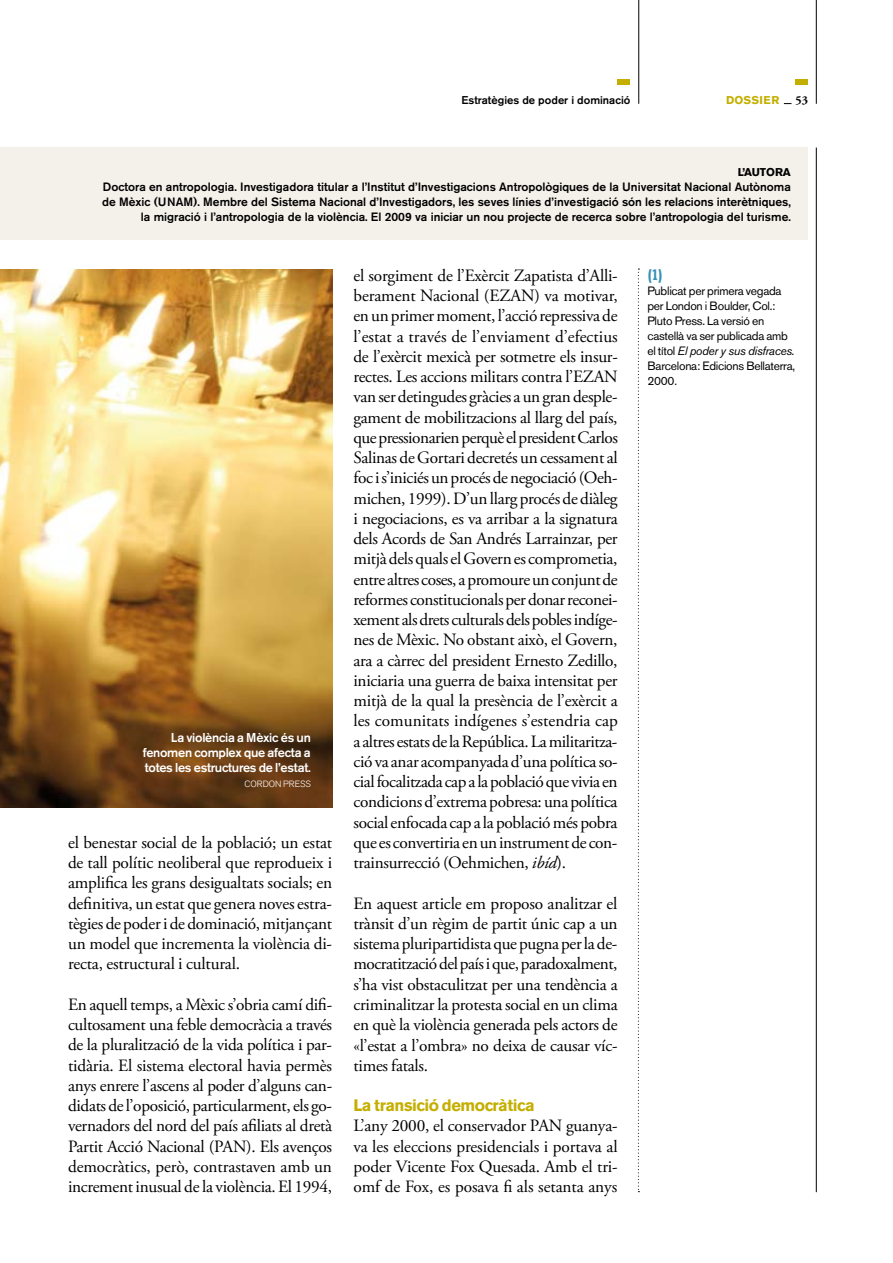
<style>
.page{position:relative;width:893px;height:1263px;background:#fff}
.page>*{position:absolute;margin:0;border:0;box-sizing:border-box;transform-origin:0 0}
.t1{font:17.25px/20.2px "Adobe Garamond Pro";letter-spacing:-.015em;color:#000;text-align:justify}
.t2{font:700 16.5px "Akzidenz Grotesk BE";letter-spacing:-.025em;color:#c4af00}
.t3{font:500 15px "Boton";color:#3891b7}
.t4{font:500 12.75px/15px "Akzidenz Grotesk BE";letter-spacing:-.02em;color:#fff;text-align:justify}
.t5{font:500 12px/15px "Akzidenz Grotesk BE";color:#000;text-align:right}
.t6{font:12px/15px "Akzidenz Grotesk BE";letter-spacing:-.02em;color:#000}
.t7{font:700 12px "Adobe Garamond Pro";color:#000}
.t8{font:500 11.25px "Akzidenz Grotesk BE";color:#000}
.t9{font:700 11.25px "Akzidenz Grotesk BE";color:#000}
.t10{font:700 11.25px "Akzidenz Grotesk BE";letter-spacing:.03em;color:#c4af00}
.t11{font:300 9px "Akzidenz Grotesk BE";color:#fff}
.s1{font-style:italic}
</style>
<div class="page">
<div style="left:618px;top:79px;width:12px;height:6px;background:#c4af00"></div>
<div style="left:795px;top:79px;width:13px;height:6px;background:#c4af00"></div>
<hr style="left:816px;top:148px;width:1px;height:1044px;background:#000">
<hr style="left:816px;top:0;width:1px;height:104px;background:#000">
<hr style="left:638px;top:0;width:1px;height:104px;background:#000">
<img style="left:0;top:269px;width:332px;height:538px">
<div style="left:0;top:148px;width:808px;height:92px;background:#f4f1eb"></div>
<svg style="left:638px;top:269px;width:1px;height:923px"></svg>
<p class="t8" style="left:461px;top:93px;width:170px">Estratègies de poder i dominació</p>
<p class="t10" style="left:726px;top:93px;width:55px">Dossier</p>
<p class="t7" style="left:795px;top:93px;width:14px">53</p>
<p class="t9" style="left:738px;top:166px;width:53px">L’au tora</p>
<p class="t5" style="left:102px;top:179px;width:690px">Doctora en antropologia. Investigadora titular a l’Institut d’Investigacions Antropològiques de la Universitat Nacional Autònoma de Mèxic (UNAM). Membre del Sistema Nacional d’Investigadors, les seves línies d’investigació són les relacions interètniques, la migració i l’antropologia de la violència. El 2009 va iniciar un nou projecte de recerca sobre l’antropologia del turisme.</p>
<p class="t4" style="left:143px;top:730px;width:170px;text-indent:28px">La violència a Mèxic és un fenomen complex que afecta a totes les estructures de l’estat.</p>
<p class="t11" style="left:244px;top:779px;width:68px">CORDON PRESS</p>
<p class="t1" style="left:68px;top:833px;width:266px">el benestar social de la població; un estat de tall polític neoliberal que reprodueix i amplifica les grans desigualtats socials; en definitiva, un estat que genera noves estra&shy;tègies de poder i de dominació, mitjançant un model que incrementa la violència di&shy;recta, estructural i cultural.</p>
<p class="t1" style="left:68px;top:995px;width:266px">En aquell temps, a Mèxic s’obria camí difi&shy;cultosament una feble democràcia a través de la pluralització de la vida política i par&shy;tidària. El sistema electoral havia permès anys enrere l’ascens al poder d’alguns can&shy;didats de l’oposició, particularment, els go&shy;vernadors del nord del país afiliats al dretà Partit Acció Nacional (PAN). Els avenços democràtics, però, contrastaven amb un increment inusual de la violència. El 1994,</p>
<p class="t1" style="left:353px;top:266px;width:266px">el sorgiment de l’Exèrcit Zapatista d’Alli&shy;berament Nacional (EZAN) va motivar, en un primer moment, l’acció repressiva de l’estat a través de l’enviament d’efectius de l’exèrcit mexicà per sotmetre els insur&shy;rectes. Les accions militars contra l’EZAN van ser detingudes gràcies a un gran desple&shy;gament de mobilitzacions al llarg del país, que pressionarien perquè el president Carlos Salinas de Gortari decretés un cessament al foc i s’iniciés un procés de negociació (Oeh&shy;michen, 1999). D’un llarg procés de diàleg i negociacions, es va arribar a la signatura dels Acords de San Andrés Larrainzar, per mitjà dels quals el Govern es comprometia, entre altres coses, a promoure un conjunt de reformes constitucionals per donar reconei&shy;xement als drets culturals dels pobles indíge&shy;nes de Mèxic. No obstant això, el Govern, ara a càrrec del president Ernesto Zedillo, iniciaria una guerra de baixa intensitat per mitjà de la qual la presència de l’exèrcit a les comunitats indígenes s’estendria cap a altres estats de la República. La militaritza&shy;ció va anar acompanyada d’una política so&shy;cial focalitzada cap a la població que vivia en condicions d’extrema pobresa: una política social enfocada cap a la població més pobra que es convertiria en un instrument de con&shy;trainsurrecció (Oehmichen, <span class="s1">ibíd</span>).</p>
<p class="t1" style="left:353px;top:894px;width:266px">En aquest article em proposo analitzar el trànsit d’un règim de partit únic cap a un sistema pluripartidista que pugna per la de&shy;mocratització del país i que, paradoxalment, s’ha vist obstaculitzat per una tendència a criminalitzar la protesta social en un clima en què la violència generada pels actors de «l’estat a l’ombra» no deixa de causar víc&shy;times fatals.</p>
<p class="t2" style="left:353px;top:1096px;width:183px">La transició democràtica</p>
<p class="t1" style="left:353px;top:1116px;width:266px">L’any 2000, el conservador PAN guanya&shy;va les eleccions presidencials i portava al poder Vicente Fox Quesada. Amb el tri&shy;omf de Fox, es posava fi als setanta anys</p>
<p class="t3" style="left:647px;top:266px;width:17px">(1)</p>
<p class="t6" style="left:647px;top:284px;width:149px">Publicat per primera vegada per London i Boulder, Col.:<br>Pluto Press. La versió en castellà va ser publicada amb el títol <span class="s1">El poder y sus disfraces.<br></span>Barcelona: Edicions Bellaterra,<br>2000.</p>
</div>
